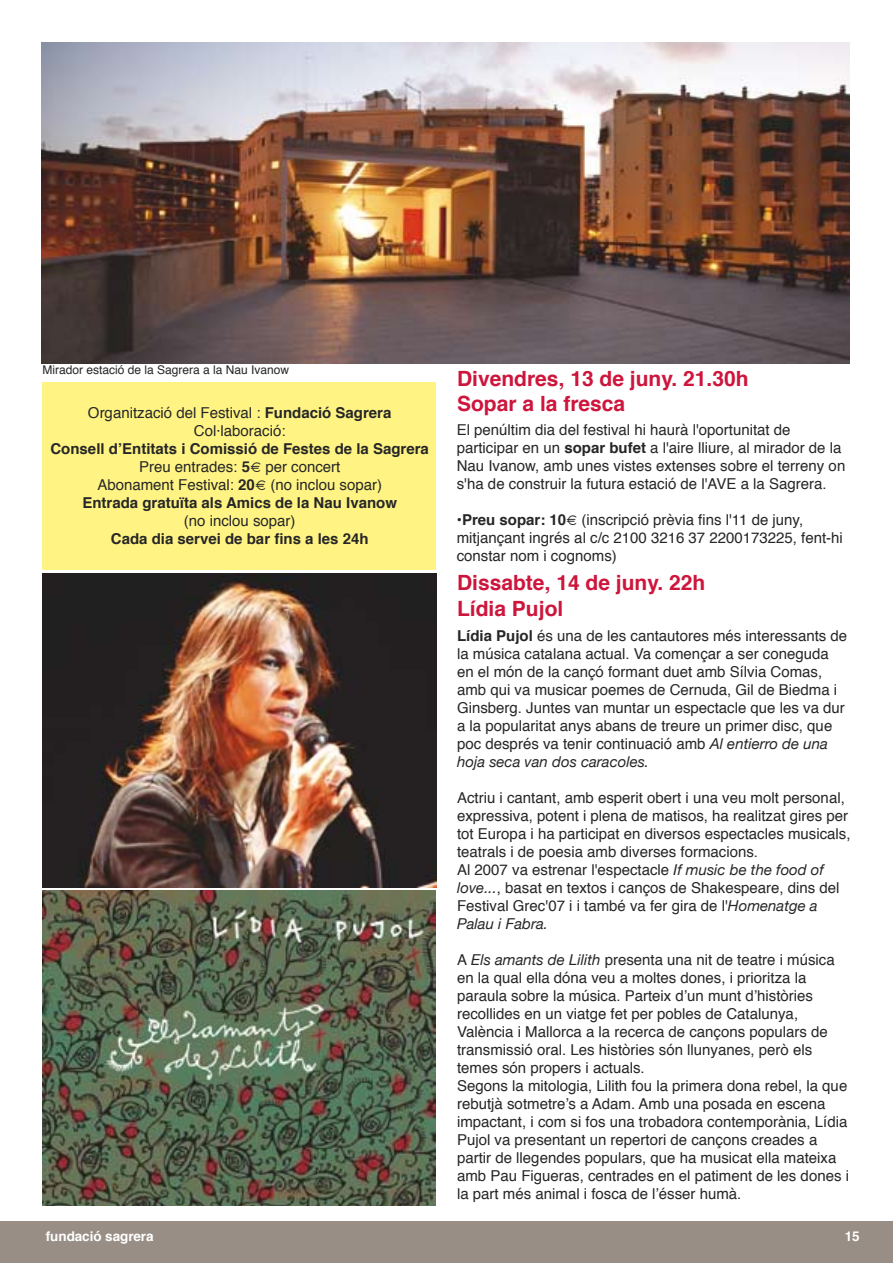
<style>
.page{position:relative;width:893px;height:1263px;background:#fff}
.page>*{position:absolute;margin:0;border:0;box-sizing:border-box;transform-origin:0 0}
.t1{font:700 21px/25.2px "Helvetica";color:#ce153c}
.t2{font:15px/18px "Helvetica";color:#262628}
.t3{font:700 15px/18px "Helvetica";color:#262628;text-align:center}
.t4{font:italic 15px "Helvetica Neue";color:#262628}
.t5{font:700 13.5px "Helvetica";letter-spacing:-.005em;color:#fff}
.t6{font:12px "Helvetica";color:#262628}
.s1{font-weight:700}
.s2{font-weight:400}
.s3{font-family:"Helvetica Neue";font-style:italic}
</style>
<div class="page">
<div style="left:43px;top:382px;width:393px;height:187px;background:#fff483"></div>
<div style="left:0;top:1221px;width:893px;height:42px;background:#988e85"></div>
<img style="left:42px;top:574px;width:394px;height:313px">
<img style="left:43px;top:891px;width:392px;height:315px">
<img style="left:41px;top:42px;width:809px;height:322px">
<p class="t6" style="left:43px;top:362px;width:248px">Mirador estació de la Sagrera a la Nau Ivanow</p>
<p class="t2" style="left:88px;top:404px;width:305px;text-align:center">Organització del Festival : <span class="s1">Fundació Sagrera<br></span>Col·laboració:</p>
<p class="t3" style="left:50px;top:440px;width:380px">Consell dʼEntitats i Comissió de Festes de la Sagrera <span class="s2">Preu entrades:</span> 5€ <span class="s2">per concert<br>Abonament Festival:</span> 20€ <span class="s2">(no inclou sopar)<br></span>Entrada gratuïta als Amics de la Nau Ivanow</p>
<p class="t2" style="left:184px;top:512px;width:113px">(no inclou sopar)</p>
<p class="t3" style="left:111px;top:530px;width:259px">Cada dia servei de bar fins a les 24h</p>
<h1 class="t1" style="left:457px;top:367px;width:293px">Divendres, 13 de juny. 21.30h<br>Sopar a la fresca</h1>
<p class="t2" style="left:457px;top:422px;width:390px">El penúltim dia del festival hi haurà l'oportunitat de participar en un <span class="s1">sopar bufet</span> a l'aire lliure, al mirador de la Nau Ivanow, amb unes vistes extenses sobre el terreny on s'ha de construir la futura estació de l'AVE a la Sagrera.</p>
<p class="t2" style="left:457px;top:512px;width:388px"><span class="s1">•Preu sopar: 10€</span> (inscripció prèvia fins l'11 de juny, mitjançant ingrés al c/c 2100 3216 37 2200173225, fent-hi constar nom i cognoms)</p>
<h1 class="t1" style="left:457px;top:572px;width:250px">Dissabte, 14 de juny. 22h<br>Lídia Pujol</h1>
<p class="t2" style="left:457px;top:628px;width:392px"><span class="s1">Lídia Pujol</span> és una de les cantautores més interessants de la música catalana actual. Va començar a ser coneguda en el món de la cançó formant duet amb Sílvia Comas, amb qui va musicar poemes de Cernuda, Gil de Biedma i Ginsberg. Juntes van muntar un espectacle que les va dur a la popularitat anys abans de treure un primer disc, que poc després va tenir continuació amb <span class="s3">Al entierro de una</span></p>
<p class="t4" style="left:457px;top:753px;width:193px">hoja seca van dos caracoles.</p>
<p class="t2" style="left:457px;top:790px;width:395px">Actriu i cantant, amb esperit obert i una veu molt personal, expressiva, potent i plena de matisos, ha realitzat gires per tot Europa i ha participat en diversos espectacles musicals, teatrals i de poesia amb diverses formacions.<br>Al 2007 va estrenar l'espectacle <span class="s3">If music be the food of love...</span>, basat en textos i canços de Shakespeare, dins del Festival Grec'07 i i també va fer gira de l'<span class="s3">Homenatge a</span></p>
<p class="t4" style="left:457px;top:915px;width:92px">Palau i Fabra.</p>
<p class="t2" style="left:457px;top:952px;width:393px">A <span class="s3">Els amants de Lilith</span> presenta una nit de teatre i música en la qual ella dóna veu a moltes dones, i prioritza la paraula sobre la música. Parteix dʼun munt dʼhistòries recollides en un viatge fet per pobles de Catalunya, València i Mallorca a la recerca de cançons populars de transmissió oral. Les històries són llunyanes, però els temes són propers i actuals.<br>Segons la mitologia, Lilith fou la primera dona rebel, la que rebutjà sotmetreʼs a Adam. Amb una posada en escena impactant, i com si fos una trobadora contemporània, Lídia Pujol va presentant un repertori de cançons creades a partir de llegendes populars, que ha musicat ella mateixa amb Pau Figueras, centrades en el patiment de les dones i la part més animal i fosca de lʼésser humà.</p>
<p class="t5" style="left:46px;top:1227px;width:109px">fundació sagrera</p>
<p class="t5" style="left:845px;top:1227px;width:17px">15</p>
</div>
